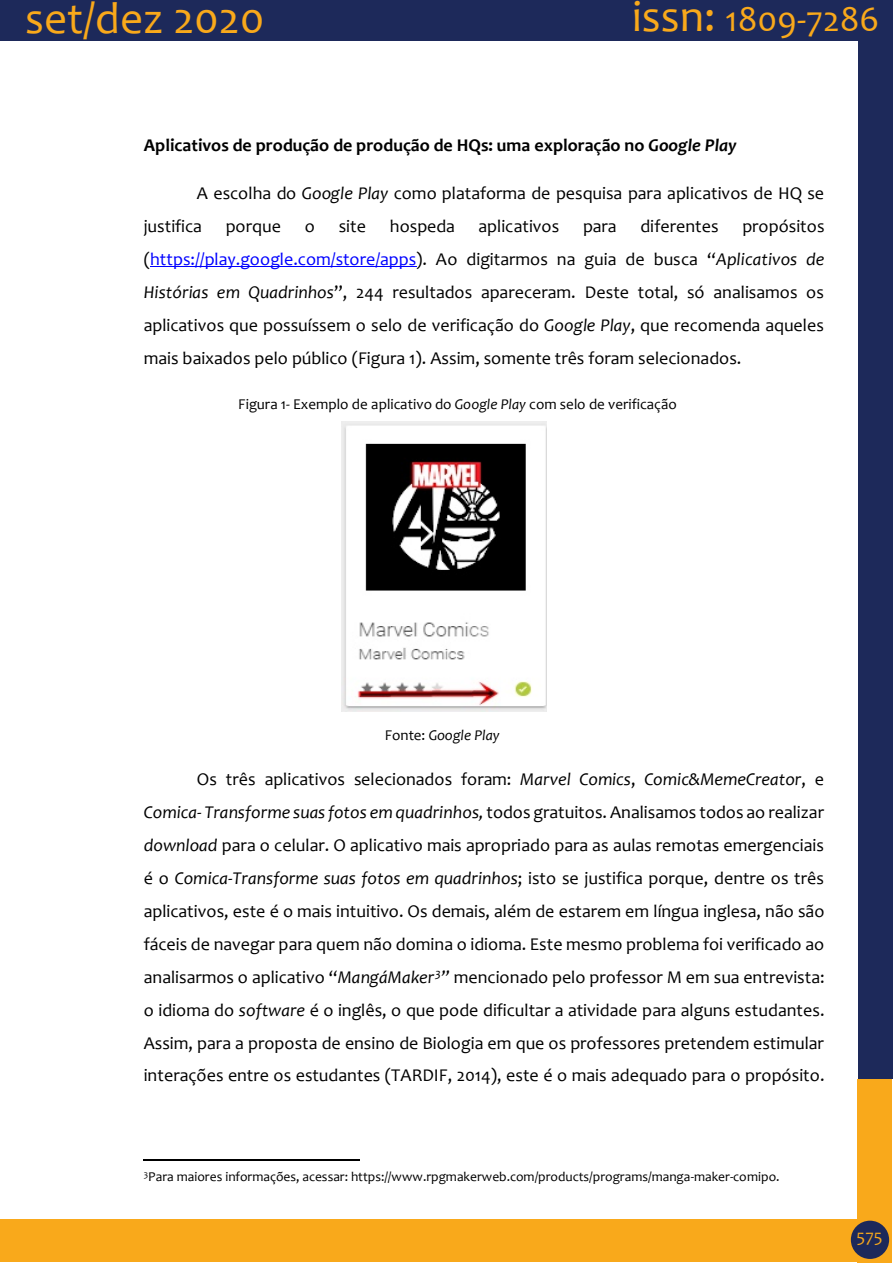
<style>
.page{position:relative;width:893px;height:1263px;background:#fff}
.page>*{position:absolute;margin:0;border:0;box-sizing:border-box;transform-origin:0 0}
.t1{font:45px "Candara";color:#f9a91b}
.t2{font:36px "Candara";color:#f9a91b}
.t3{font:18px/33px "Candara";color:#000;text-align:justify}
.t4{font:700 18px "Candara";color:#000}
.t5{font:18px "Candara";color:#f9a91b}
.t6{font:15px "Candara";color:#000}
.t7{font:italic 15px "Candara";color:#000}
.t8{font:13.5px "Candara";color:#000}
.s1{font-size:45px}
.s2{font-style:italic}
.s3{color:#00f}
.s4{font-style:normal}
</style>
<div class="page">
<div style="left:858px;top:0;width:34px;height:1079px;background:#1d295a"></div>
<div style="left:0;top:0;width:890px;height:41px;background:#1d295a"></div>
<div style="left:857px;top:1079px;width:34px;height:184px;background:#f9a91b"></div>
<div style="left:0;top:1219px;width:860px;height:43px;background:#f9a91b"></div>
<div style="left:851px;top:1221px;width:38px;height:38px;background:#1d295a;border-radius:50%"></div>
<hr style="left:150px;top:267px;width:266px;height:1px;background:#00f">
<hr style="left:144px;top:1159px;width:216px;height:2px;background:#000">
<img style="left:341px;top:421px;width:206px;height:290px">
<h1 class="t1" style="left:25px;top:-9px;width:241px">set/dez 2020</h1>
<h2 class="t2" style="left:632px;top:-3px;width:249px"><span class="s1">issn:</span> 1809-7286</h2>
<p class="t4" style="left:144px;top:134px;width:594px">Aplicativos de produção de produção de HQs: uma exploração no <span class="s2">Google Play</span></p>
<p class="t3" style="left:144px;top:177px;width:682px;text-indent:53px">A escolha do <span class="s2">Google Play</span> como plataforma de pesquisa para aplicativos de HQ se justifica</p>
<p class="t3" style="left:226px;top:210px;width:57px">porque</p>
<p class="t3" style="left:305px;top:210px;width:12px">o</p>
<p class="t3" style="left:339px;top:210px;width:29px">site</p>
<p class="t3" style="left:390px;top:210px;width:67px">hospeda</p>
<p class="t3" style="left:479px;top:210px;width:82px">aplicativos</p>
<p class="t3" style="left:583px;top:210px;width:35px">para</p>
<p class="t3" style="left:640px;top:210px;width:80px">diferentes</p>
<p class="t3" style="left:144px;top:210px;width:682px;text-indent:599px">propósitos (<span class="s3">https://play.google.com/store/apps</span>). Ao digitarmos na guia de busca “<span class="s2">Aplicativos de Histórias em Quadrinhos</span>”, 244 resultados apareceram. Deste total, só analisamos os aplicativos que possuíssem o selo de verificação do <span class="s2">Google Play</span>, que recomenda aqueles mais baixados pelo público (Figura 1). Assim, somente três foram selecionados.</p>
<p class="t6" style="left:238px;top:395px;width:440px">Figura 1- Exemplo de aplicativo do <span class="s2">Google Play</span> com selo de verificação</p>
<p class="t7" style="left:385px;top:725px;width:117px"><span class="s4">Fonte:</span> Google Play</p>
<p class="t3" style="left:144px;top:762px;width:682px;text-indent:53px">Os três aplicativos selecionados foram: <span class="s2">Marvel Comics</span>, <span class="s2">Comic&amp;MemeCreator</span>, e <span class="s2">Comica- Transforme suas fotos em quadrinhos,</span> todos gratuitos. Analisamos todos ao realizar <span class="s2">download</span> para o celular. O aplicativo mais apropriado para as aulas remotas emergenciais é o <span class="s2">Comica-Transforme suas fotos em quadrinhos</span>; isto se justifica porque, dentre os três aplicativos, este é o mais intuitivo. Os demais, além de estarem em língua inglesa, não são fáceis de navegar para quem não domina o idioma. Este mesmo problema foi verificado ao analisarmos o aplicativo “<span class="s2">MangáMaker</span><sup>3</sup><span class="s2">”</span> mencionado pelo professor M em sua entrevista: o idioma do <span class="s2">software</span> é o inglês, o que pode dificultar a atividade para alguns estudantes.<br>Assim, para a proposta de ensino de Biologia em que os professores pretendem estimular interações entre os estudantes (TARDIF, 2014), este é o mais adequado para o propósito.</p>
<p class="t8" style="left:144px;top:1168px;width:637px"><sup>3</sup>Para maiores informações, acessar: https://www.rpgmakerweb.com/products/programs/manga-maker-comipo.</p>
<p class="t5" style="left:856px;top:1224px;width:28px">575</p>
</div>
